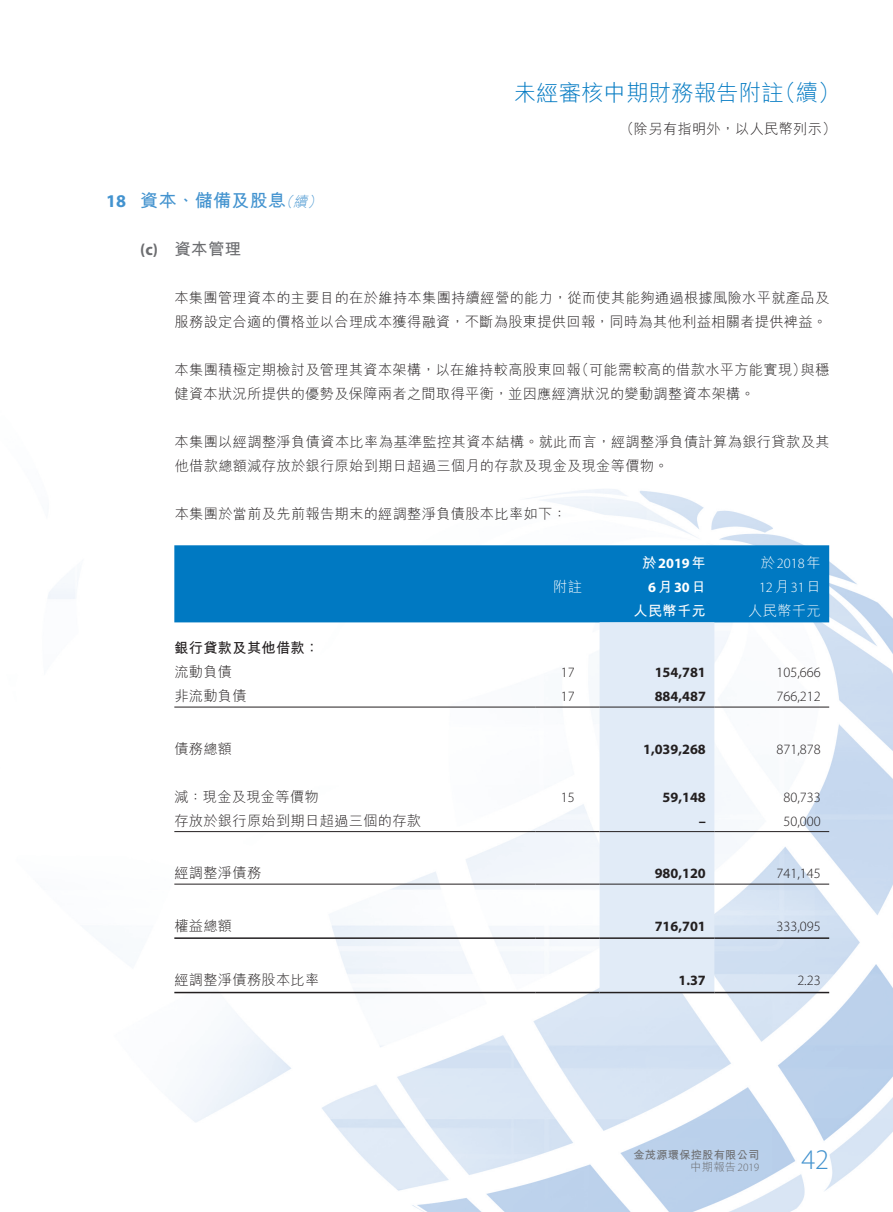
<style>
.page{position:relative;width:893px;height:1212px;background:#fff}
.page>*{position:absolute;margin:0;border:0;box-sizing:border-box;transform-origin:0 0}
.t1{font:300 28.5px "Myriad Pro";color:#4393cf}
.t2{font:300 22.5px "M Hei HK";color:#0079c2}
.t3{font:700 18px "M Hei HK";letter-spacing:.02em;color:#4393cf}
.t4{font:700 18px "Myriad Pro";color:#4393cf}
.t5{font:700 16.5px "M Hei HK";color:#6c6d70}
.t6{font:700 16.5px "Myriad Pro";color:#6c6d70}
.t7{font:300 14.25px/24px "M Hei HK";letter-spacing:.02em;color:#231f20}
.t8{font:300 14.25px "Myriad Pro";color:#231f20}
.t9{font:700 14.25px "Myriad Pro";color:#231f20}
.t10{font:300 14.25px/24px "Myriad Pro";color:#fff}
.t11{font:700 14.25px/24px "Myriad Pro";color:#fff;text-align:center}
.t12{font:700 14.25px "M Hei HK";letter-spacing:.02em;color:#231f20}
.t13{font:300 14.25px "M Hei HK";letter-spacing:.02em;color:#fff}
.t14{font:700 14.25px "M Hei HK";letter-spacing:.02em;color:#fff}
.t15{font:italic 300 14.25px "M Hei HK";color:#4393cf}
.t16{font:700 11.25px/12px "M Hei HK";letter-spacing:.02em;color:#6c6d70;text-align:right}
.s1{font-family:"M Hei HK"}
.s2{font-weight:300}
.s3{font-family:"Myriad Pro";font-weight:300}
</style>
<div class="page">
<img style="left:48px;top:489px;width:845px;height:723px">
<div style="left:174px;top:545px;width:655px;height:77px;background:#0079c2"></div>
<div style="left:600px;top:622px;width:114px;height:370px;background:#e1ebf7"></div>
<hr style="left:174px;top:707px;width:362px;height:1px;background:#231f20">
<hr style="left:536px;top:707px;width:64px;height:1px;background:#231f20">
<hr style="left:600px;top:707px;width:114px;height:1px;background:#231f20">
<hr style="left:714px;top:707px;width:115px;height:1px;background:#231f20">
<hr style="left:174px;top:831px;width:362px;height:1px;background:#231f20">
<hr style="left:536px;top:831px;width:64px;height:1px;background:#231f20">
<hr style="left:600px;top:831px;width:114px;height:1px;background:#231f20">
<hr style="left:714px;top:831px;width:115px;height:1px;background:#231f20">
<hr style="left:174px;top:884px;width:362px;height:1px;background:#231f20">
<hr style="left:536px;top:884px;width:64px;height:1px;background:#231f20">
<hr style="left:600px;top:884px;width:114px;height:1px;background:#231f20">
<hr style="left:714px;top:884px;width:115px;height:1px;background:#231f20">
<hr style="left:174px;top:937px;width:362px;height:2px;background:#231f20">
<hr style="left:536px;top:937px;width:64px;height:2px;background:#231f20">
<hr style="left:600px;top:937px;width:114px;height:2px;background:#231f20">
<hr style="left:714px;top:937px;width:115px;height:2px;background:#231f20">
<hr style="left:174px;top:992px;width:362px;height:1px;background:#231f20">
<hr style="left:536px;top:992px;width:64px;height:1px;background:#231f20">
<hr style="left:600px;top:992px;width:114px;height:1px;background:#231f20">
<hr style="left:714px;top:992px;width:115px;height:1px;background:#231f20">
<h2 class="t2" style="left:774px;top:81px;width:68px">（續(</h2>
<h2 class="t2" style="left:514px;top:81px;width:271px">未經審核中期財務報告附註</h2>
<p class="t7" style="left:620px;top:117px;width:218px">（除另有指明外，以人民幣列示(</p>
<p class="t4" style="left:106px;top:190px;width:21px">18</p>
<p class="t3" style="left:140px;top:188px;width:147px">資本、儲備及股息</p>
<p class="t15" style="left:293px;top:195px;width:19px">續</p>
<p class="t15" style="left:279px;top:195px;width:19px">（</p>
<p class="t15" style="left:307px;top:195px;width:19px">(</p>
<p class="t6" style="left:140px;top:239px;width:19px">)c(</p>
<p class="t5" style="left:174px;top:237px;width:68px">資本管理</p>
<p class="t7" style="left:174px;top:286px;width:657px">本集團管理資本的主要目的在於維持本集團持續經營的能力，從而使其能夠通過根據風險水平就產品及服務設定合適的價格並以合理成本獲得融資，不斷為股東提供回報，同時為其他利益相關者提供裨益。</p>
<p class="t7" style="left:800px;top:358px;width:30px">與穩</p>
<p class="t7" style="left:174px;top:358px;width:582px">本集團積極定期檢討及管理其資本架構，以在維持較高股東回報<br>健資本狀況所提供的優勢及保障兩者之間取得平衡，並因應經濟狀況的變動調整資本架構。</p>
<p class="t7" style="left:174px;top:430px;width:657px">本集團以經調整淨負債資本比率為基準監控其資本結構。就此而言，經調整淨負債計算為銀行貸款及其他借款總額減存放於銀行原始到期日超過三個月的存款及現金及現金等價物。</p>
<p class="t7" style="left:175px;top:502px;width:393px">本集團於當前及先前報告期末的經調整淨負債股本比率如下：</p>
<p class="t7" style="left:575px;top:358px;width:233px">（可能需較高的借款水平方能實現）</p>
<p class="t13" style="left:553px;top:579px;width:30px">附註</p>
<p class="t11" style="left:642px;top:550px;width:65px"><span class="s1">於</span>2019<span class="s1">年<br></span>6<span class="s1">月</span>30<span class="s1">日</span></p>
<p class="t10" style="left:759px;top:551px;width:63px"><span class="s1">於</span>2018<span class="s1">年<br></span>12<span class="s1">月</span>31<span class="s1">日</span></p>
<p class="t13" style="left:748px;top:603px;width:74px">人民幣千元</p>
<p class="t14" style="left:633px;top:600px;width:74px">人民幣千元</p>
<p class="t12" style="left:174px;top:637px;width:146px">銀行貸款及其他借款：</p>
<p class="t7" style="left:174px;top:660px;width:59px">流動負債</p>
<p class="t8" style="left:561px;top:664px;width:15px">17</p>
<p class="t9" style="left:655px;top:663px;width:53px">154,781</p>
<p class="t8" style="left:776px;top:664px;width:46px">105,666</p>
<p class="t7" style="left:174px;top:684px;width:74px">非流動負債</p>
<p class="t8" style="left:561px;top:688px;width:15px">17</p>
<p class="t9" style="left:655px;top:687px;width:53px">884,487</p>
<p class="t8" style="left:776px;top:688px;width:46px">766,212</p>
<p class="t7" style="left:174px;top:736px;width:59px">債務總額</p>
<p class="t9" style="left:643px;top:739px;width:64px">1,039,268</p>
<p class="t8" style="left:776px;top:740px;width:46px">871,878</p>
<p class="t7" style="left:174px;top:784px;width:146px">減：現金及現金等價物</p>
<p class="t8" style="left:561px;top:788px;width:15px">15</p>
<p class="t9" style="left:663px;top:787px;width:45px">59,148</p>
<p class="t8" style="left:783px;top:788px;width:39px">80,733</p>
<p class="t7" style="left:174px;top:808px;width:248px">存放於銀行原始到期日超過三個的存款</p>
<p class="t9" style="left:699px;top:811px;width:9px">–</p>
<p class="t8" style="left:783px;top:812px;width:39px">50,000</p>
<p class="t7" style="left:174px;top:861px;width:88px">經調整淨債務</p>
<p class="t9" style="left:655px;top:864px;width:53px">980,120</p>
<p class="t8" style="left:776px;top:865px;width:46px">741,145</p>
<p class="t7" style="left:174px;top:913px;width:59px">權益總額</p>
<p class="t9" style="left:655px;top:916px;width:53px">716,701</p>
<p class="t8" style="left:776px;top:917px;width:46px">333,095</p>
<p class="t7" style="left:174px;top:968px;width:147px">經調整淨債務股本比率</p>
<p class="t9" style="left:678px;top:971px;width:29px">1.37</p>
<p class="t8" style="left:797px;top:972px;width:25px">2.23</p>
<p class="t16" style="left:633px;top:1148px;width:127px">金茂源環保控股有限公司<span class="s2">中期報告</span><span class="s3">2019</span></p>
<h1 class="t1" style="left:801px;top:1142px;width:29px">42</h1>
</div>
